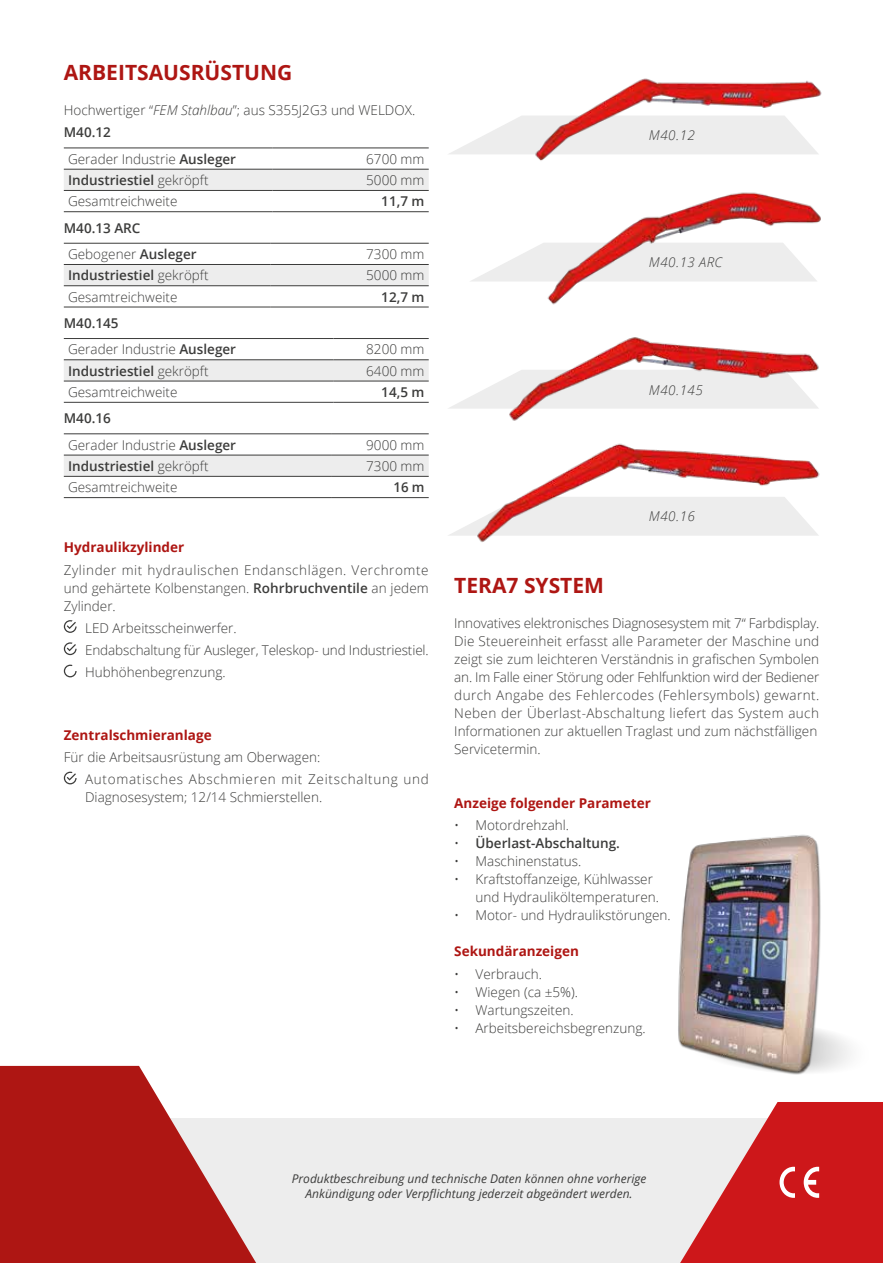
<style>
.page{position:relative;width:883px;height:1263px;background:#fff}
.page>*{position:absolute;margin:0;border:0;box-sizing:border-box;transform-origin:0 0}
.t1{font:700 21px "Open Sans";color:#ae1613}
.t2{font:300 13.5px/18px "Open Sans";color:#3c3c3b}
.t3{font:600 13.5px/26.4px "Open Sans";color:#3c3c3b}
.t4{font:700 13.5px "Open Sans";color:#ae1613}
.t5{font:300 13.5px/22.2px "Open Sans";letter-spacing:.05em;color:#3c3c3b}
.t6{font:italic 300 13.5px "Open Sans";letter-spacing:.03em;color:#3c3c3b}
.t7{font:italic 12px/14.4px "Open Sans";color:#3c3c3b;text-align:center}
.s1{font-style:italic}
.s2{font-weight:600}
.s3{font-weight:300}
</style>
<div class="page">
<div style="left:0;top:1118px;width:882px;height:145px;background:#ededed"></div>
<svg style="left:0;top:1066px;width:256px;height:197px;fill:#ae1613"></svg>
<svg style="left:448px;top:377px;width:60px;height:32px"></svg>
<svg style="left:680px;top:1102px;width:202px;height:161px"></svg>
<div style="left:64px;top:170px;width:364px;height:20px;background:#ededed"></div>
<hr style="left:64px;top:148px;width:208px;height:1px;background:#3c3c3b">
<hr style="left:272px;top:148px;width:156px;height:1px;background:#3c3c3b">
<hr style="left:64px;top:169px;width:208px;height:1px;background:#3c3c3b">
<hr style="left:272px;top:169px;width:156px;height:1px;background:#3c3c3b">
<hr style="left:64px;top:190px;width:208px;height:1px;background:#3c3c3b">
<hr style="left:272px;top:190px;width:156px;height:1px;background:#3c3c3b">
<hr style="left:64px;top:211px;width:208px;height:1px;background:#3c3c3b">
<hr style="left:272px;top:211px;width:156px;height:1px;background:#3c3c3b">
<div style="left:64px;top:265px;width:364px;height:20px;background:#ededed"></div>
<hr style="left:64px;top:243px;width:206px;height:1px;background:#3c3c3b">
<hr style="left:270px;top:243px;width:158px;height:1px;background:#3c3c3b">
<hr style="left:64px;top:264px;width:206px;height:1px;background:#3c3c3b">
<hr style="left:270px;top:264px;width:158px;height:1px;background:#3c3c3b">
<hr style="left:64px;top:285px;width:206px;height:1px;background:#3c3c3b">
<hr style="left:270px;top:285px;width:158px;height:1px;background:#3c3c3b">
<hr style="left:64px;top:307px;width:206px;height:1px;background:#3c3c3b">
<hr style="left:270px;top:307px;width:158px;height:1px;background:#3c3c3b">
<svg style="left:64px;top:360px;width:364px;height:21px;background:#e6e6e6"></svg>
<hr style="left:64px;top:338px;width:269px;height:1px;background:#3c3c3b">
<hr style="left:333px;top:338px;width:95px;height:1px;background:#3c3c3b">
<hr style="left:64px;top:359px;width:269px;height:1px;background:#3c3c3b">
<hr style="left:333px;top:359px;width:95px;height:1px;background:#3c3c3b">
<hr style="left:64px;top:381px;width:269px;height:1px;background:#3c3c3b">
<hr style="left:333px;top:381px;width:95px;height:1px;background:#3c3c3b">
<hr style="left:64px;top:402px;width:269px;height:1px;background:#3c3c3b">
<hr style="left:333px;top:402px;width:95px;height:1px;background:#3c3c3b">
<div style="left:64px;top:456px;width:364px;height:20px;background:#ededed"></div>
<hr style="left:64px;top:433px;width:268px;height:1px;background:#3c3c3b">
<hr style="left:332px;top:433px;width:96px;height:1px;background:#3c3c3b">
<hr style="left:64px;top:455px;width:268px;height:1px;background:#3c3c3b">
<hr style="left:332px;top:455px;width:96px;height:1px;background:#3c3c3b">
<hr style="left:64px;top:476px;width:268px;height:1px;background:#3c3c3b">
<hr style="left:332px;top:476px;width:96px;height:1px;background:#3c3c3b">
<hr style="left:64px;top:497px;width:268px;height:1px;background:#3c3c3b">
<hr style="left:332px;top:497px;width:96px;height:1px;background:#3c3c3b">
<svg style="left:64px;top:620px;width:13px;height:13px"></svg>
<svg style="left:64px;top:642px;width:13px;height:13px"></svg>
<svg style="left:64px;top:665px;width:13px;height:12px"></svg>
<svg style="left:64px;top:772px;width:13px;height:12px"></svg>
<img style="left:678px;top:834px;width:170px;height:241px">
<img style="left:471px;top:192px;width:350px;height:113px">
<img style="left:461px;top:78px;width:361px;height:83px">
<img style="left:461px;top:443px;width:359px;height:99px">
<img style="left:508px;top:337px;width:311px;height:84px">
<h1 class="t1" style="left:64px;top:57px;width:230px">ARBEITSAUSRÜSTUNG</h1>
<p class="t2" style="left:64px;top:99px;width:353px;line-height:22.2px">Hochwertiger “<span class="s1">FEM Stahlbau</span>”; aus S355J2G3 und WELDOX.<br><span class="s2">M40.12</span></p>
<p class="t2" style="left:68px;top:149px;width:169px">Gerader Industrie <span class="s2">Ausleger</span></p>
<p class="t2" style="left:366px;top:149px;width:60px">6700 mm</p>
<p class="t3" style="left:68px;top:167px;width:142px">Industriestiel <span class="s3">gekröpft</span></p>
<p class="t2" style="left:366px;top:171px;width:60px">5000 mm</p>
<p class="t2" style="left:68px;top:192px;width:111px">Gesamtreichweite</p>
<p class="t3" style="left:381px;top:188px;width:45px">11,7 m</p>
<p class="t3" style="left:68px;top:214px;width:130px;text-indent:-4px">M40.13 ARC<br><span class="s3">Gebogener</span> Ausleger</p>
<p class="t2" style="left:366px;top:245px;width:60px">7300 mm</p>
<p class="t3" style="left:68px;top:262px;width:142px">Industriestiel <span class="s3">gekröpft</span></p>
<p class="t2" style="left:366px;top:266px;width:60px">5000 mm</p>
<p class="t2" style="left:68px;top:287px;width:111px">Gesamtreichweite</p>
<p class="t3" style="left:381px;top:283px;width:45px">12,7 m</p>
<p class="t2" style="left:68px;top:309px;width:169px;line-height:26.4px;text-indent:-4px"><span class="s2">M40.145<br></span>Gerader Industrie <span class="s2">Ausleger</span></p>
<p class="t2" style="left:366px;top:340px;width:60px">8200 mm</p>
<p class="t3" style="left:68px;top:357px;width:142px">Industriestiel <span class="s3">gekröpft</span></p>
<p class="t2" style="left:366px;top:361px;width:60px">6400 mm</p>
<p class="t2" style="left:68px;top:383px;width:111px">Gesamtreichweite</p>
<p class="t3" style="left:381px;top:378px;width:45px">14,5 m</p>
<p class="t2" style="left:68px;top:405px;width:169px;line-height:26.4px;text-indent:-4px"><span class="s2">M40.16<br></span>Gerader Industrie <span class="s2">Ausleger</span></p>
<p class="t2" style="left:366px;top:435px;width:60px">9000 mm</p>
<p class="t3" style="left:68px;top:452px;width:142px">Industriestiel <span class="s3">gekröpft</span></p>
<p class="t2" style="left:366px;top:457px;width:60px">7300 mm</p>
<p class="t2" style="left:68px;top:478px;width:111px">Gesamtreichweite</p>
<p class="t3" style="left:393px;top:474px;width:32px">16 m</p>
<p class="t4" style="left:64px;top:538px;width:122px">Hydraulikzylinder</p>
<p class="t2" style="left:64px;top:560px;width:366px;text-align:justify">Zylinder mit hydraulischen Endanschlägen. Verchromte und gehärtete Kolbenstangen. <span class="s2">Rohrbruchventile</span> an jedem Zylinder.</p>
<p class="t2" style="left:85px;top:616px;width:345px;line-height:22.2px">LED Arbeitsscheinwerfer.<br>Endabschaltung für Ausleger, Teleskop- und Industriestiel.<br>Hubhöhenbegrenzung.</p>
<p class="t4" style="left:64px;top:725px;width:149px">Zentralschmieranlage</p>
<p class="t5" style="left:85px;top:746px;width:345px;text-indent:-21px">Für die Arbeitsausrüstung am Oberwagen:<br>Automatisches Abschmieren mit Zeitschaltung und</p>
<p class="t2" style="left:85px;top:788px;width:238px">Diagnosesystem; 12/14 Schmierstellen.</p>
<p class="t6" style="left:648px;top:126px;width:47px">M40.12</p>
<p class="t6" style="left:648px;top:253px;width:75px">M40.13 ARC</p>
<p class="t6" style="left:648px;top:381px;width:55px">M40.145</p>
<h1 class="t1" style="left:454px;top:570px;width:151px">TERA7 SYSTEM</h1>
<p class="t6" style="left:648px;top:507px;width:47px">M40.16</p>
<p class="t2" style="left:454px;top:614px;width:366px">Innovatives elektronisches Diagnosesystem mit 7“ Farbdisplay.<br>Die Steuereinheit erfasst alle Parameter der Maschine und zeigt sie zum leichteren Verständnis in grafischen Symbolen an. Im Falle einer Störung oder Fehlfunktion wird der Bediener durch Angabe des Fehlercodes (Fehlersymbols) gewarnt.<br>Neben der Überlast-Abschaltung liefert das System auch Informationen zur aktuellen Traglast und zum nächstfälligen Servicetermin.</p>
<p class="t4" style="left:454px;top:794px;width:198px">Anzeige folgender Parameter</p>
<p class="t2" style="left:454px;top:816px;width:116px">• Motordrehzahl.</p>
<p class="t3" style="left:454px;top:830px;width:167px"><span class="s3">•</span> Überlast-Abschaltung.</p>
<p class="t2" style="left:454px;top:852px;width:129px">• Maschinenstatus.</p>
<p class="t2" style="left:475px;top:870px;width:185px;text-indent:-21px">• Kraftstoffanzeige, Kühlwasser und Hydrauliköltemperaturen.</p>
<p class="t2" style="left:454px;top:906px;width:218px">• Motor- und Hydraulikstörungen.</p>
<p class="t4" style="left:454px;top:942px;width:126px">Sekundäranzeigen</p>
<p class="t2" style="left:454px;top:964px;width:89px">• Verbrauch.</p>
<p class="t2" style="left:454px;top:982px;width:125px">• Wiegen (ca ±5%).</p>
<p class="t2" style="left:454px;top:1000px;width:121px">• Wartungszeiten.</p>
<p class="t2" style="left:454px;top:1018px;width:193px">• Arbeitsbereichsbegrenzung.</p>
<p class="t7" style="left:291px;top:1171px;width:356px">Produktbeschreibung und technische Daten können ohne vorherige<br>Ankündigung oder Verpflichtung jederzeit abgeändert werden.</p>
</div>
